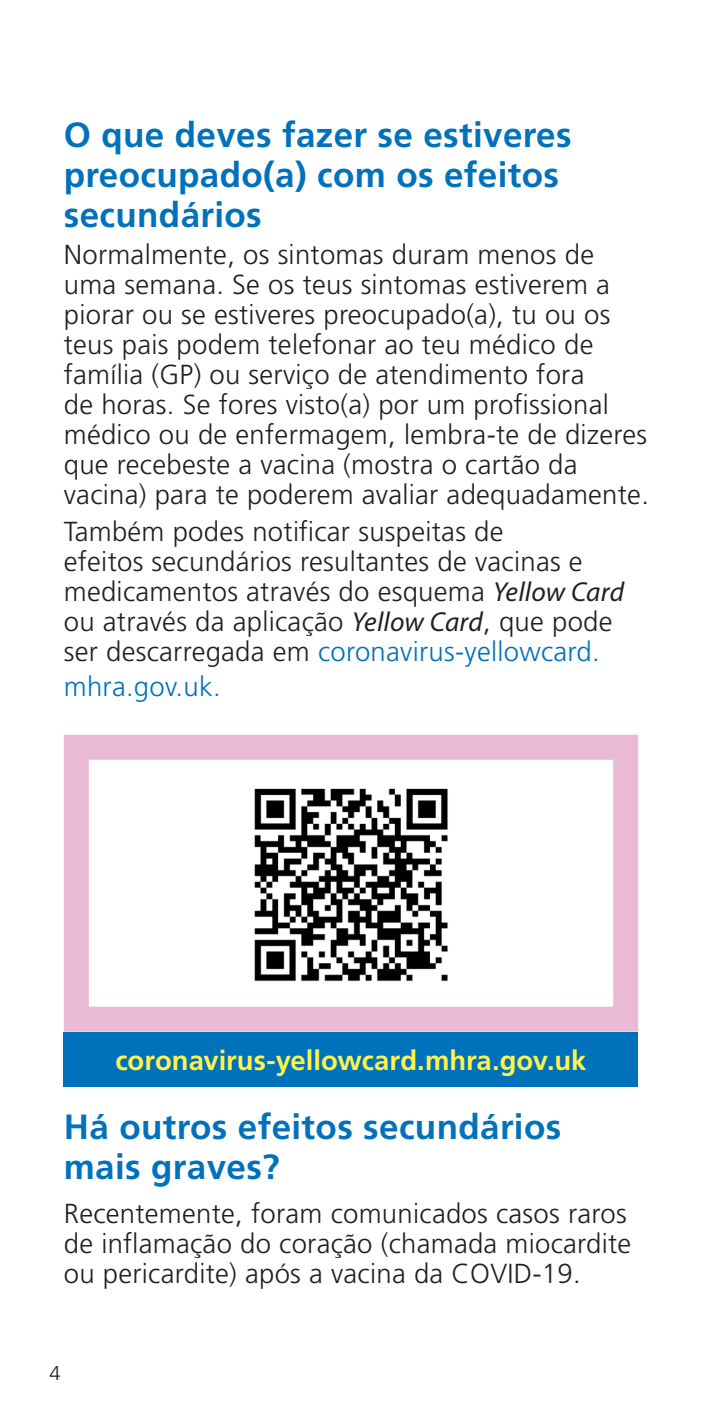
<style>
.page{position:relative;width:702px;height:1418px;background:#fff}
.page>*{position:absolute;margin:0;border:0;box-sizing:border-box;transform-origin:0 0}
.Header_NEW{font:700 35px/40px "Frutiger LT Pro";letter-spacing:.01em;color:#0072bc}
.Body_Copy{font:300 27.5px/30px "Frutiger LT Pro";letter-spacing:.01em;color:#231f20}
.Body{font:700 27.5px "Frutiger LT Pro";color:#fff34a}
.Body_Copy-2{font:300 27.5px "Frutiger LT Pro";letter-spacing:.01em;color:#0072bc}
.t1{font:300 20px "Frutiger LT Pro";color:#231f20}
.s1{font-family:"Myriad Pro";font-weight:400;font-style:italic}
.s2{color:#0072bc}
</style>
<div class="page">
<div style="left:64px;top:734px;width:574px;height:297px;border:25px solid #eab9d5"></div>
<img style="left:254px;top:788px;width:194px;height:194px">
<div style="left:64px;top:1032px;width:574px;height:54px;background:#0072bc"></div>
<p class="Header_NEW" style="left:64px;top:115px;width:509px">O que deves fazer se estiveres preocupado(a) com os efeitos secundários</p>
<p class="Body_Copy" style="left:64px;top:239px;width:586px">Normalmente, os sintomas duram menos de uma semana. Se os teus sintomas estiverem a piorar ou se estiveres preocupado(a), tu ou os teus pais podem telefonar ao teu médico de família (GP) ou serviço de atendimento fora<br>de horas. Se fores visto(a) por um profissional médico ou de enfermagem, lembra-te de dizeres que recebeste a vacina (mostra o cartão da vacina) para te poderem avaliar adequadamente.</p>
<p class="Body_Copy" style="left:64px;top:517px;width:562px">Também podes notificar suspeitas de<br>efeitos secundários resultantes de vacinas e medicamentos através do esquema <span class="s1">Yellow Card </span>ou através da aplicação <span class="s1">Yellow Card</span>, que pode ser descarregada em <span class="s2">coronavirus-yellowcard.</span></p>
<p class="Body_Copy-2" style="left:64px;top:670px;width:158px">mhra.gov.uk.</p>
<p class="Body" style="left:115px;top:1043px;width:472px">coronavirus-yellowcard.mhra.gov.uk</p>
<p class="Header_NEW" style="left:64px;top:1106px;width:499px">Há outros efeitos secundários mais graves?</p>
<p class="Body_Copy" style="left:64px;top:1198px;width:569px">Recentemente, foram comunicados casos raros de inflamação do coração (chamada miocardite ou pericardite) após a vacina da COVID-19.</p>
<p class="t1" style="left:50px;top:1361px;width:13px">4</p>
</div>
